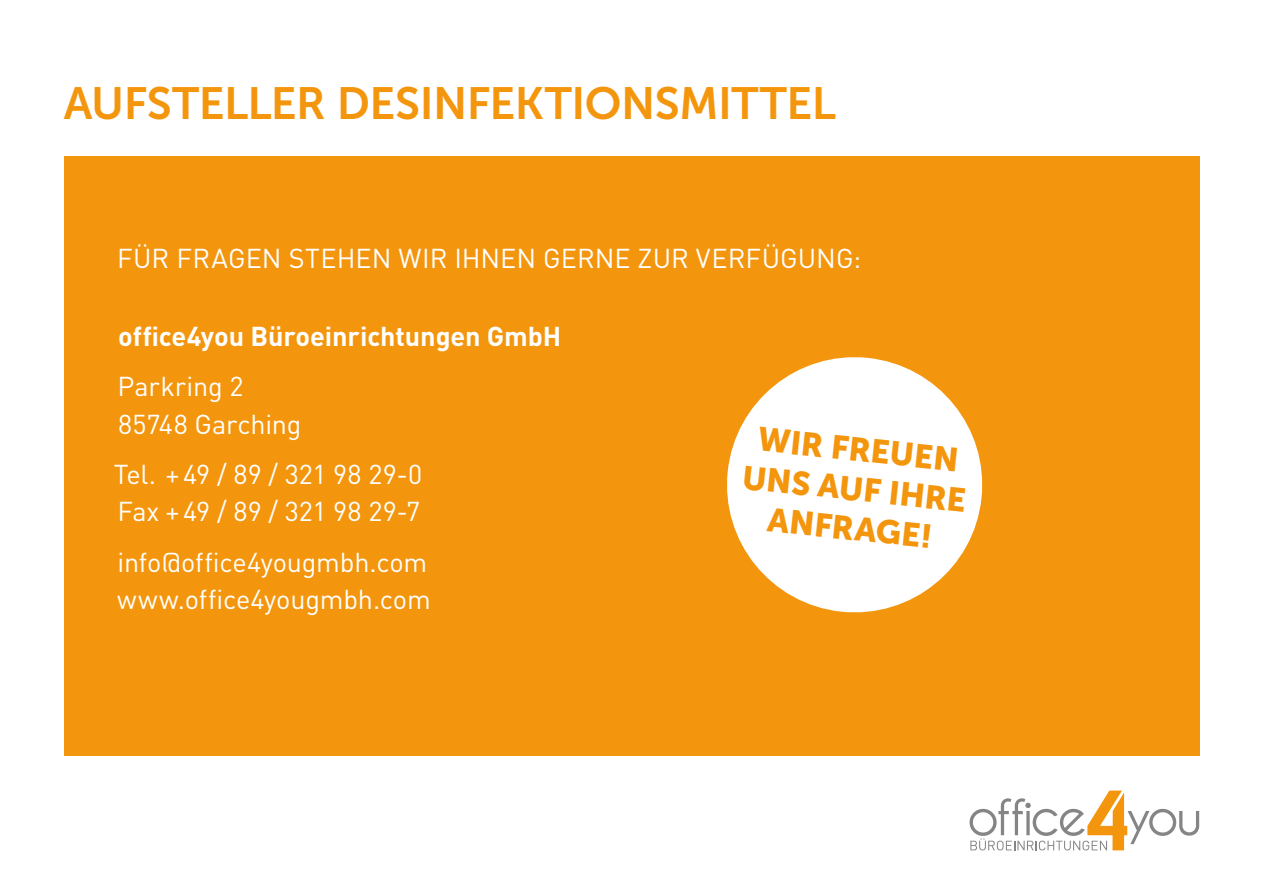
<style>
.page{position:relative;width:1263px;height:893px;background:#fff}
.page>*{position:absolute;margin:0;border:0;box-sizing:border-box;transform-origin:0 0}
.t1{font:45px "Museo Sans 700";letter-spacing:-.01em;color:#f4960d}
.t2{font:33px/39.6px "Museo Sans 900";color:#f4960d;text-align:center}
.t3{font:27px/37.5px "DIN Pro";color:#fff}
.t4{font:700 27px "DIN Pro";letter-spacing:-.005em;color:#fff}
</style>
<div class="page">
<div style="left:64px;top:156px;width:1135px;height:600px;background:#f4960d"></div>
<svg style="left:969px;top:790px;width:230px;height:60px"></svg>
<svg style="left:727px;top:357px;width:256px;height:256px;fill:#fff"></svg>
<h1 class="t1" style="left:64px;top:78px;width:774px">AUFSTELLER DESINFEKTIONSMITTEL</h1>
<p class="t3" style="left:117px;top:238px;width:745px">FÜR FRAGEN STEHEN WIR IHNEN GERNE ZUR VERFÜGUNG:</p>
<p class="t4" style="left:118px;top:318px;width:445px">office4you Büroeinrichtungen GmbH</p>
<p class="t3" style="left:117px;top:366px;width:186px">Parkring 2<br>85748 Garching</p>
<p class="t3" style="left:114px;top:454px;width:310px">Tel. +49 / 89 / 321 98 29-0<br>Fax +49 / 89 / 321 98 29-7</p>
<p class="t3" style="left:117px;top:542px;width:315px">info@office4yougmbh.com www.office4yougmbh.com</p>
<p class="t2" style="left:748px;top:418px;width:227px;rotate:6deg">WIR FREUEN<br>UNS AUF IHRE<br>ANFRAGE!</p>
</div>
